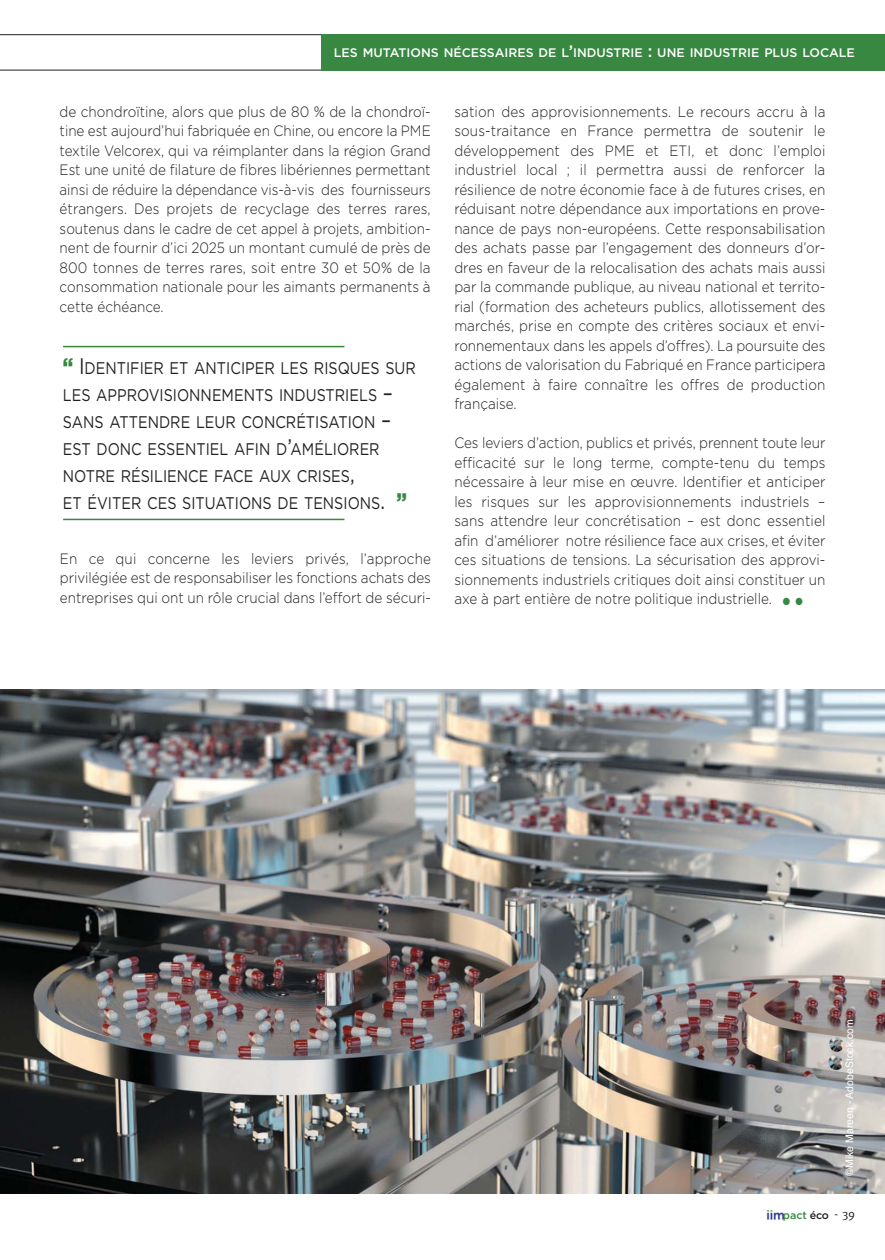
<style>
.page{position:relative;width:885px;height:1260px;background:#fff}
.page>*{position:absolute;margin:0;border:0;box-sizing:border-box;transform-origin:0 0}
.t1{font:16.8px/27px "Gotham";color:#231f20;scale:.85 1}
.t2{font:300 15px/19.5px "Gotham";color:#231f20;text-align:justify;scale:.9 1}
.t3{font:500 12.3px "Gotham";color:#fff}
.t4{font:500 10.8px "Gotham";color:#388841}
.t5{font:10.5px "Helvetica";color:#fff}
.s1{font-size:16.5px}
.s2{font-weight:900;font-size:22.5px;color:#388841}
.s3{font-size:22.5px}
.s4{font-size:30px;color:#388841}
.s5{color:#231f20}
.s6{font-family:"Meta";font-weight:400;font-size:12px;color:#231f20}
</style>
<div class="page">
<img style="left:766px;top:1210px;width:16px;height:8px">
<svg style="left:0;top:34px;width:321px;height:37px"></svg>
<div style="left:321px;top:34px;width:563px;height:37px;background:#388841"></div>
<hr style="left:63px;top:346px;width:281px;height:1px;background:#388841">
<hr style="left:63px;top:518px;width:281px;height:2px;background:#388841">
<img style="left:0;top:689px;width:884px;height:504px">
<p class="t3" style="left:334px;top:47px;width:522px">LES MUTATIONS NÉCESSAIRES DE L<span class="s1">’</span>INDUSTRIE <span class="s1">:</span> UNE INDUSTRIE PLUS LOCALE</p>
<p class="t2" style="left:60px;top:103px;width:414px">de chondroïtine, alors que plus de 80 % de la chondroï&shy;tine est aujourd’hui fabriquée en Chine, ou encore la PME textile Velcorex, qui va réimplanter dans la région Grand Est une unité de filature de fibres libériennes permettant ainsi de réduire la dépendance vis-à-vis des fournisseurs étrangers. Des projets de recyclage des terres rares, soutenus dans le cadre de cet appel à projets, ambition&shy;nent de fournir d’ici 2025 un montant cumulé de près de 800 tonnes de terres rares, soit entre 30 et 50% de la consommation nationale pour les aimants permanents à cette échéance.</p>
<p class="t1" style="left:63px;top:355px;width:416px"><span class="s2">“</span> <span class="s3">I</span>DENTIFIER ET ANTICIPER LES RISQUES SUR LES APPROVISIONNEMENTS INDUSTRIELS <span class="s3">– </span>SANS ATTENDRE LEUR CONCRÉTISATION <span class="s3">– </span>EST DONC ESSENTIEL AFIN D<span class="s3">’</span>AMÉLIORER NOTRE RÉSILIENCE FACE AUX CRISES<span class="s3">,<br></span>ET ÉVITER CES SITUATIONS DE TENSIONS<span class="s3">.</span> <span class="s2">”</span></p>
<p class="t2" style="left:60px;top:549px;width:414px">En ce qui concerne les leviers privés, l’approche privilégiée est de responsabiliser les fonctions achats des entreprises qui ont un rôle crucial dans l’effort de sécuri-</p>
<p class="t2" style="left:454px;top:103px;width:414px">sation des approvisionnements. Le recours accru à la sous-traitance en France permettra de soutenir le développement des PME et ETI, et donc l’emploi industriel local ; il permettra aussi de renforcer la résilience de notre économie face à de futures crises, en réduisant notre dépendance aux importations en prove&shy;nance de pays non-européens. Cette responsabilisation des achats passe par l’engagement des donneurs d’or&shy;dres en faveur de la relocalisation des achats mais aussi par la commande publique, au niveau national et territo&shy;rial (formation des acheteurs publics, allotissement des marchés, prise en compte des critères sociaux et envi&shy;ronnementaux dans les appels d’offres). La poursuite des actions de valorisation du Fabriqué en France participera également à faire connaître les offres de production française.</p>
<p class="t2" style="left:454px;top:434px;width:414px">Ces leviers d’action, publics et privés, prennent toute leur efficacité sur le long terme, compte-tenu du temps nécessaire à leur mise en œuvre. Identifier et anticiper les risques sur les approvisionnements industriels – sans attendre leur concrétisation – est donc essentiel afin d’améliorer notre résilience face aux crises, et éviter ces situations de tensions. La sécurisation des approvi&shy;sionnements industriels critiques doit ainsi constituer un axe à part entière de notre politique industrielle. <span class="s4">••</span></p>
<p class="t5" style="left:845px;top:1175px;width:158px;rotate:-90deg">©Mike Mareen - AdobeStock.com</p>
<p class="t4" style="left:782px;top:1210px;width:74px">pact <span class="s5">éco</span> <span class="s6">- 39</span></p>
</div>
